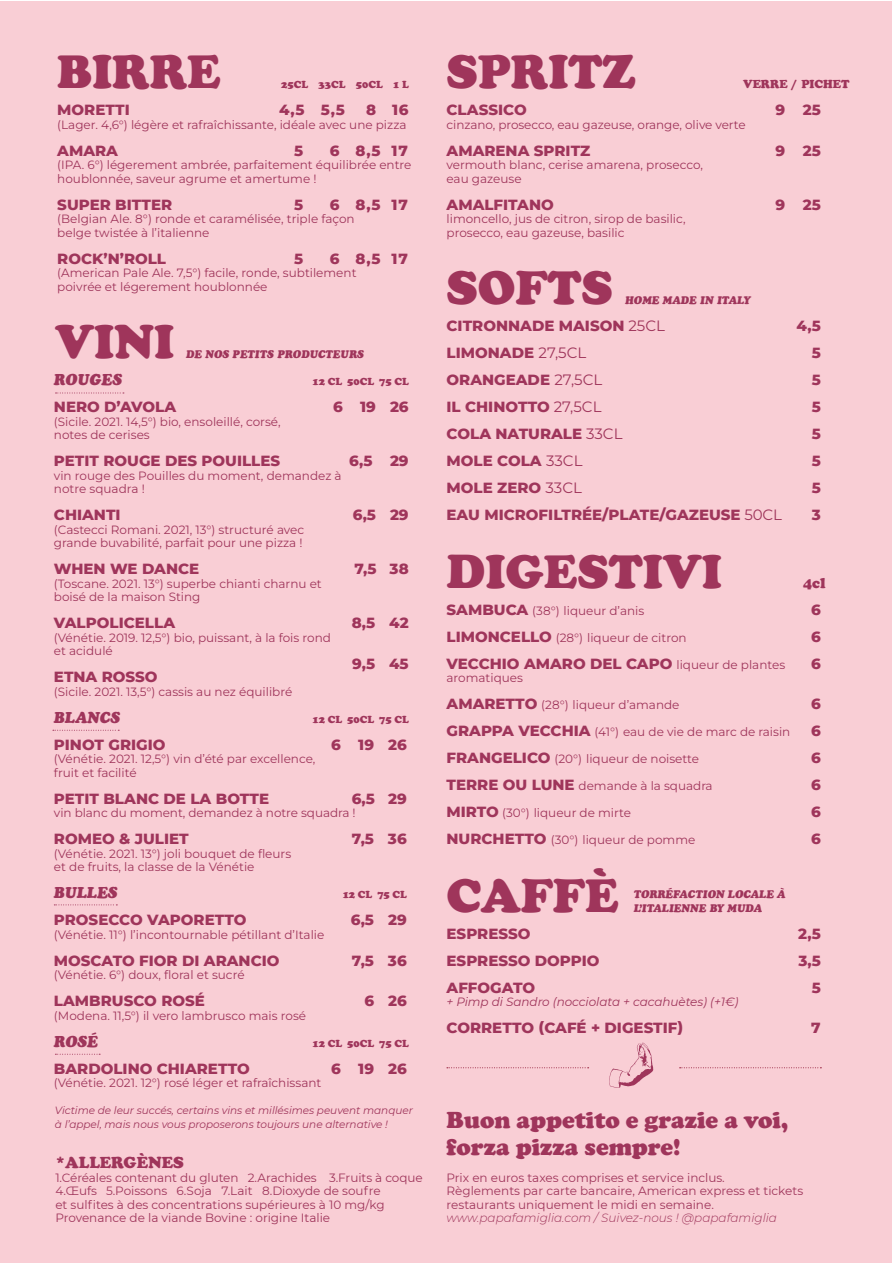
<style>
.page{position:relative;width:893px;height:1263px;background:#fff}
.page>*{position:absolute;margin:0;border:0;box-sizing:border-box;transform-origin:0 0}
.t1{font:900 48.45px "Cooper";color:#9f355b}
.t2{font:900 24px/27px "Cooper";color:#9f355b}
.t3{font:900 16.5px "Cooper";color:#9f355b}
.t4{font:800 15px/27px "Montserrat";color:#9f355b;text-align:justify}
.t5{font:italic 900 15px "Cooper BTW01";color:#9f355b}
.t6{font:900 15px "Cooper";color:#9f355b}
.t7{font:100 12px/13.5px "Montserrat";color:#9f355b}
.t8{font:12px/13.5px "Montserrat";color:#9f355b}
.t9{font:italic 300 12px "Montserrat";color:#9f355b}
.t10{font:italic 12px "Montserrat";letter-spacing:-.005em;color:#9f355b}
.t11{font:900 12px "Cooper";color:#9f355b}
.t12{font:italic 10.5px/13.5px "Montserrat";letter-spacing:-.005em;color:#9f355b}
.t13{font:italic 900 10.5px/13.5px "Cooper BTW01";color:#9f355b}
.t14{font:900 10.5px "Cooper";color:#9f355b}
.s1{font-weight:100}
.s2{font-weight:800;font-size:15px}
.s3{font-weight:100;font-size:12px}
</style>
<div class="page">
<div style="left:1px;top:1px;width:891px;height:1261px;background:#f9ced5"></div>
<svg style="left:56px;top:393px;width:68px;height:1px"></svg>
<svg style="left:53px;top:730px;width:66px;height:1px"></svg>
<svg style="left:54px;top:904px;width:63px;height:1px"></svg>
<svg style="left:55px;top:1054px;width:45px;height:1px"></svg>
<svg style="left:609px;top:1042px;width:44px;height:46px"></svg>
<svg style="left:447px;top:1067px;width:142px;height:1px"></svg>
<svg style="left:680px;top:1067px;width:141px;height:1px"></svg>
<h1 class="t1" style="left:57px;top:44px;width:165px">BIRRE</h1>
<p class="t14" style="left:281px;top:79px;width:129px">25CL 33CL 50CL 1 L</p>
<p class="t4" style="left:279px;top:96px;width:67px">4,5 5,5</p>
<p class="t4" style="left:366px;top:96px;width:44px">8 16</p>
<p class="t4" style="left:294px;top:136px;width:11px">5</p>
<p class="t4" style="left:330px;top:136px;width:80px">6 8,5 17</p>
<p class="t4" style="left:57px;top:96px;width:74px">MORETTI</p>
<p class="t7" style="left:57px;top:117px;width:351px">(Lager. 4,6°) légère et rafraîchissante, idéale avec une pizza</p>
<p class="t4" style="left:57px;top:136px;width:62px">AMARA</p>
<p class="t7" style="left:57px;top:158px;width:356px">(IPA. 6°) légerement ambrée, parfaitement équilibrée entre houblonnée, saveur agrume et amertume !</p>
<p class="t4" style="left:57px;top:190px;width:116px">SUPER BITTER</p>
<p class="t7" style="left:57px;top:212px;width:299px">(Belgian Ale. 8°) ronde et caramélisée, triple façon belge twistée à l’italienne</p>
<p class="t4" style="left:57px;top:244px;width:110px">ROCK’N’ROLL</p>
<p class="t7" style="left:57px;top:266px;width:301px">(American Pale Ale. 7,5°) facile, ronde, subtilement poivrée et légerement houblonnée</p>
<p class="t4" style="left:294px;top:190px;width:11px">5</p>
<p class="t4" style="left:330px;top:190px;width:80px">6 8,5 17</p>
<p class="t4" style="left:294px;top:244px;width:11px">5</p>
<p class="t4" style="left:330px;top:244px;width:80px">6 8,5 17</p>
<h1 class="t1" style="left:55px;top:314px;width:121px">VINI</h1>
<p class="t13" style="left:186px;top:348px;width:179px">DE NOS PETITS PRODUCTEURS</p>
<p class="t5" style="left:54px;top:371px;width:70px">ROUGES</p>
<p class="t4" style="left:54px;top:393px;width:124px">NERO D’AVOLA</p>
<p class="t7" style="left:54px;top:414px;width:228px">(Sicile. 2021. 14,5°) bio, ensoleillé, corsé, notes de cerises</p>
<p class="t4" style="left:54px;top:447px;width:228px">PETIT ROUGE DES POUILLES</p>
<p class="t8" style="left:54px;top:468px;width:289px">vin rouge des Pouilles du moment, demandez à notre squadra !</p>
<p class="t4" style="left:54px;top:501px;width:68px">CHIANTI</p>
<p class="t7" style="left:54px;top:522px;width:252px">(Castecci Romani. 2021, 13°) structuré avec grande buvabilité, parfait pour une pizza !</p>
<p class="t4" style="left:54px;top:555px;width:147px">WHEN WE DANCE</p>
<p class="t7" style="left:54px;top:576px;width:269px">(Toscane. 2021. 13°) superbe chianti charnu et boisé de la maison Sting</p>
<p class="t4" style="left:54px;top:609px;width:123px">VALPOLICELLA</p>
<p class="t7" style="left:54px;top:630px;width:279px">(Vénétie. 2019. 12,5°) bio, puissant, à la fois rond et acidulé</p>
<p class="t4" style="left:54px;top:663px;width:105px">ETNA ROSSO</p>
<p class="t7" style="left:54px;top:684px;width:240px">(Sicile. 2021. 13,5°) cassis au nez équilibré</p>
<p class="t5" style="left:54px;top:708px;width:68px">BLANCS</p>
<p class="t4" style="left:54px;top:730px;width:113px">PINOT GRIGIO</p>
<p class="t7" style="left:54px;top:752px;width:263px">(Vénétie. 2021. 12,5°) vin d’été par excellence, fruit et facilité</p>
<p class="t4" style="left:54px;top:784px;width:217px">PETIT BLANC DE LA BOTTE</p>
<p class="t7" style="left:54px;top:806px;width:303px">vin blanc du moment, demandez à notre squadra !</p>
<p class="t4" style="left:54px;top:825px;width:136px">ROMEO &amp; JULIET</p>
<p class="t7" style="left:54px;top:846px;width:239px">(Vénétie. 2021. 13°) joli bouquet de fleurs et de fruits, la classe de la Vénétie</p>
<p class="t5" style="left:54px;top:884px;width:65px">BULLES</p>
<p class="t4" style="left:54px;top:906px;width:194px">PROSECCO VAPORETTO</p>
<p class="t7" style="left:54px;top:927px;width:272px">(Vénétie. 11°) l’incontournable pétillant d’Italie</p>
<p class="t4" style="left:54px;top:946px;width:227px">MOSCATO FIOR DI ARANCIO</p>
<p class="t7" style="left:54px;top:968px;width:192px">(Vénétie. 6°) doux, floral et sucré</p>
<p class="t4" style="left:54px;top:987px;width:152px">LAMBRUSCO ROSÉ</p>
<p class="t7" style="left:54px;top:1008px;width:254px">(Modena. 11,5°) il vero lambrusco mais rosé</p>
<p class="t5" style="left:54px;top:1032px;width:46px">ROSÉ</p>
<p class="t4" style="left:54px;top:1054px;width:197px">BARDOLINO CHIARETTO</p>
<p class="t7" style="left:54px;top:1076px;width:269px">(Vénétie. 2021. 12°) rosé léger et rafraîchissant</p>
<p class="t14" style="left:313px;top:376px;width:98px">12 CL 50CL 75 CL</p>
<p class="t4" style="left:333px;top:393px;width:77px">6 19 26</p>
<p class="t4" style="left:349px;top:447px;width:61px">6,5 29</p>
<p class="t4" style="left:353px;top:501px;width:57px">6,5 29</p>
<p class="t4" style="left:354px;top:555px;width:56px">7,5 38</p>
<p class="t4" style="left:352px;top:609px;width:58px">8,5 42</p>
<p class="t4" style="left:352px;top:649px;width:58px">9,5 45</p>
<p class="t14" style="left:313px;top:713px;width:98px">12 CL 50CL 75 CL</p>
<p class="t4" style="left:331px;top:730px;width:77px">6 19 26</p>
<p class="t4" style="left:352px;top:784px;width:57px">6,5 29</p>
<p class="t4" style="left:352px;top:825px;width:56px">7,5 36</p>
<p class="t14" style="left:343px;top:889px;width:66px">12 CL 75 CL</p>
<p class="t4" style="left:351px;top:906px;width:57px">6,5 29</p>
<p class="t4" style="left:352px;top:946px;width:56px">7,5 36</p>
<p class="t4" style="left:364px;top:987px;width:44px">6 26</p>
<p class="t14" style="left:313px;top:1037px;width:98px">12 CL 50CL 75 CL</p>
<p class="t4" style="left:331px;top:1054px;width:77px">6 19 26</p>
<p class="t12" style="left:55px;top:1103px;width:359px">Victime de leur succés, certains vins et millésimes peuvent manquer à l’appel, mais nous vous proposerons toujours une alternative !</p>
<h3 class="t3" style="left:55px;top:1153px;width:130px">*ALLERGÈNES</h3>
<p class="t8" style="left:55px;top:1170px;width:369px">1.Céréales contenant du gluten 2.Arachides 3.Fruits à coque 4.Œufs 5.Poissons 6.Soja 7.Lait 8.Dioxyde de soufre<br>et sulfites à des concentrations supérieures à 10 mg/kg Provenance de la viande Bovine : origine Italie</p>
<h1 class="t1" style="left:447px;top:44px;width:191px">SPRITZ</h1>
<p class="t11" style="left:743px;top:77px;width:108px">VERRE / PICHET</p>
<p class="t4" style="left:447px;top:96px;width:82px">CLASSICO</p>
<p class="t7" style="left:447px;top:117px;width:301px">cinzano, prosecco, eau gazeuse, orange, olive verte</p>
<p class="t4" style="left:447px;top:136px;width:145px">AMARENA SPRITZ</p>
<p class="t7" style="left:447px;top:158px;width:258px">vermouth blanc, cerise amarena, prosecco, eau gazeuse</p>
<p class="t4" style="left:447px;top:190px;width:109px">AMALFITANO</p>
<p class="t7" style="left:447px;top:212px;width:241px">limoncello, jus de citron, sirop de basilic, prosecco, eau gazeuse, basilic</p>
<h1 class="t1" style="left:447px;top:260px;width:168px">SOFTS</h1>
<p class="t13" style="left:625px;top:294px;width:127px">HOME MADE IN ITALY</p>
<p class="t4" style="left:775px;top:96px;width:47px">9 25</p>
<p class="t4" style="left:775px;top:136px;width:47px">9 25</p>
<p class="t4" style="left:775px;top:190px;width:47px">9 25</p>
<p class="t4" style="left:447px;top:312px;width:337px;text-align:left">CITRONNADE MAISON <span class="s1">25CL<br></span>LIMONADE <span class="s1">27,5CL<br></span>ORANGEADE <span class="s1">27,5CL<br></span>IL CHINOTTO <span class="s1">27,5CL<br></span>COLA NATURALE <span class="s1">33CL<br></span>MOLE COLA <span class="s1">33CL<br></span>MOLE ZERO <span class="s1">33CL<br></span>EAU MICROFILTRÉE/PLATE/GAZEUSE <span class="s1">50CL</span></p>
<h1 class="t1" style="left:447px;top:543px;width:277px">DIGESTIVI</h1>
<p class="t4" style="left:812px;top:312px;width:11px;text-indent:-15px">4,5<br>5<br>5<br>5<br>5<br>5<br>5<br>3</p>
<p class="t6" style="left:803px;top:574px;width:24px">4cl</p>
<p class="t7" style="left:447px;top:603px;width:199px"><span class="s2">SAMBUCA</span> (38°) liqueur d’anis</p>
<p class="t7" style="left:447px;top:630px;width:242px"><span class="s2">LIMONCELLO</span> (28°) liqueur de citron</p>
<p class="t4" style="left:447px;top:649px;width:340px">VECCHIO AMARO DEL CAPO <span class="s3">liqueur de plantes</span></p>
<p class="t7" style="left:447px;top:671px;width:78px">aromatiques</p>
<p class="t7" style="left:447px;top:698px;width:234px"><span class="s2">AMARETTO</span> (28°) liqueur d’amande</p>
<p class="t7" style="left:447px;top:725px;width:345px"><span class="s2">GRAPPA VECCHIA</span> (41°) eau de vie de marc de raisin</p>
<p class="t7" style="left:447px;top:752px;width:254px"><span class="s2">FRANGELICO</span> (20°) liqueur de noisette</p>
<p class="t7" style="left:447px;top:779px;width:268px"><span class="s2">TERRE OU LUNE</span> demande à la squadra</p>
<p class="t7" style="left:447px;top:806px;width:186px"><span class="s2">MIRTO</span> (30°) liqueur de mirte</p>
<p class="t7" style="left:447px;top:833px;width:250px"><span class="s2">NURCHETTO</span> (30°) liqueur de pomme</p>
<h1 class="t1" style="left:447px;top:867px;width:173px">CAFFÈ</h1>
<p class="t13" style="left:634px;top:888px;width:153px">TORRÉFACTION LOCALE À<br>L’ITALIENNE BY MUDA</p>
<p class="t4" style="left:447px;top:919px;width:154px;text-align:left">ESPRESSO<br>ESPRESSO DOPPIO<br>AFFOGATO</p>
<p class="t10" style="left:447px;top:994px;width:293px">+ Pimp di Sandro (nocciolata + cacahuètes) (+1€)</p>
<p class="t4" style="left:447px;top:1014px;width:238px">CORRETTO (CAFÉ + DIGESTIF)</p>
<p class="t4" style="left:811px;top:595px;width:11px">6<br>6<br>6</p>
<p class="t4" style="left:811px;top:690px;width:11px">6<br>6<br>6<br>6<br>6<br>6</p>
<p class="t4" style="left:798px;top:919px;width:24px;text-align:right">2,5<br>3,5<br>5</p>
<p class="t4" style="left:811px;top:1014px;width:11px">7</p>
<h2 class="t2" style="left:447px;top:1106px;width:343px">Buon appetito e grazie a voi, forza pizza sempre!</h2>
<p class="t8" style="left:447px;top:1170px;width:358px">Prix en euros taxes comprises et service inclus.<br>Règlements par carte bancaire, American express et tickets restaurants uniquement le midi en semaine.</p>
<p class="t9" style="left:447px;top:1210px;width:332px">www.papafamiglia.com / Suivez-nous ! @papafamiglia</p>
</div>
